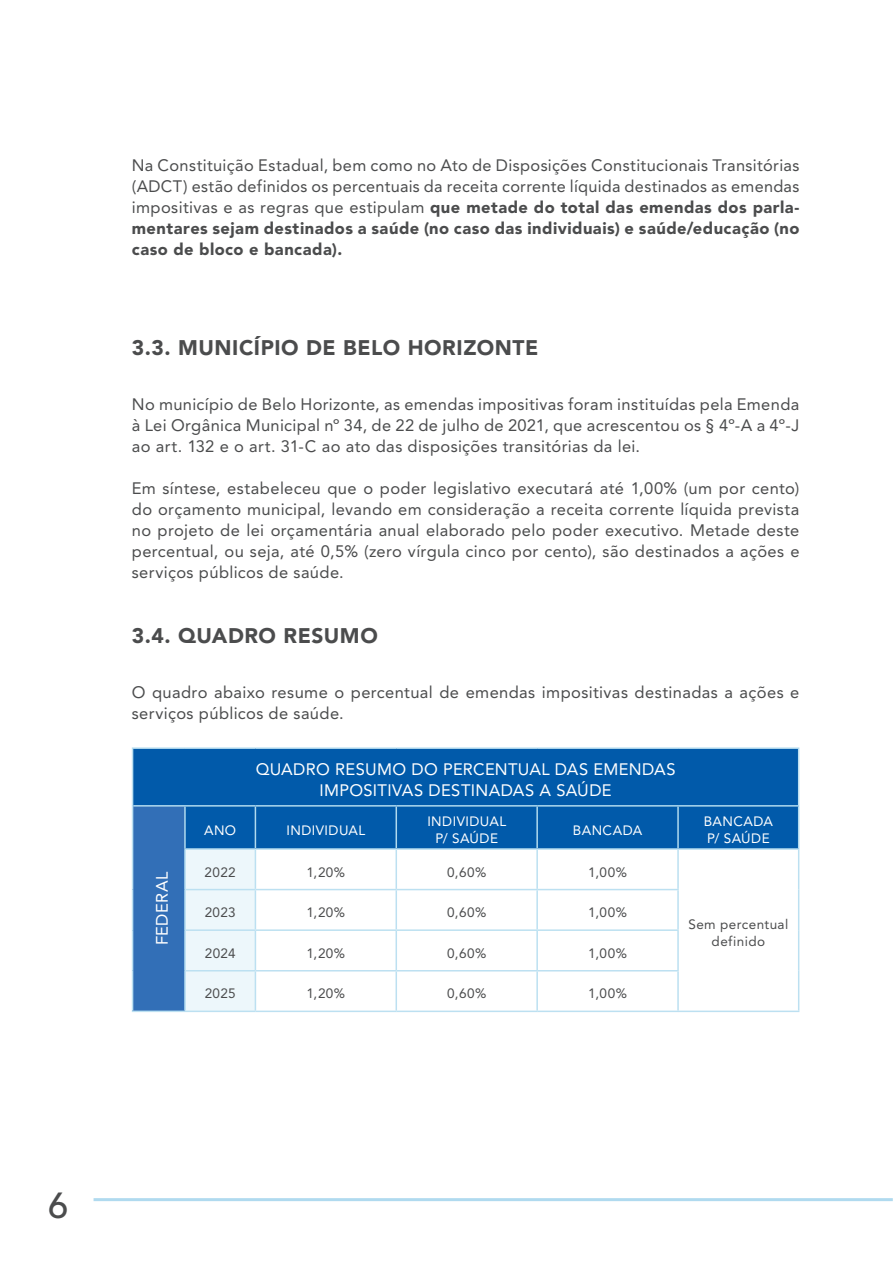
<style>
.page{position:relative;width:893px;height:1263px;background:#fff}
.page>*{position:absolute;margin:0;border:0;box-sizing:border-box;transform-origin:0 0}
.t1{font:500 36px "Avenir LT Pro";color:#4b4c4d}
.SUBTITULO___recuo{font:900 21px "Avenir";letter-spacing:.025em;color:#4b4c4d}
.TEXTO_CORRIDO___Recuo{font:16.5px/21px "Avenir";letter-spacing:.025em;color:#4b4c4d;text-align:justify}
.QUADROS___Textos_curtos{font:16.5px/21px "Avenir";letter-spacing:.02em;color:#fff;text-align:center}
.QUADROS___Textos_curtos-2{font:13.5px/16.5px "Avenir";letter-spacing:.03em;color:#4b4c4d;text-align:center}
.QUADROS___Textos_curtos-3{font:13.5px/16.5px "Avenir";letter-spacing:.035em;color:#fff;text-align:center}
.s1{font-weight:900}
</style>
<div class="page">
<hr style="left:94px;top:1198px;width:799px;height:3px;background:#b0daef">
<div style="left:133px;top:749px;width:665px;height:99px;background:#015aaa"></div>
<div style="left:133px;top:806px;width:52px;height:205px;background:#326fb7"></div>
<div style="left:186px;top:850px;width:69px;height:160px;background:#edf7fb"></div>
<hr style="left:132px;top:747px;width:53px;height:2px;background:#bce0f1">
<hr style="left:132px;top:749px;width:1px;height:57px;background:#bce0f1">
<hr style="left:185px;top:747px;width:70px;height:2px;background:#bce0f1">
<hr style="left:255px;top:747px;width:141px;height:2px;background:#bce0f1">
<hr style="left:396px;top:747px;width:141px;height:2px;background:#bce0f1">
<hr style="left:537px;top:747px;width:141px;height:2px;background:#bce0f1">
<hr style="left:678px;top:747px;width:121px;height:2px;background:#bce0f1">
<hr style="left:798px;top:749px;width:1px;height:56px;background:#bce0f1">
<hr style="left:133px;top:805px;width:52px;height:1px;background:#b0daef">
<hr style="left:132px;top:806px;width:1px;height:43px;background:#bce0f1">
<hr style="left:132px;top:849px;width:1px;height:40px;background:#bce0f1">
<hr style="left:132px;top:889px;width:1px;height:41px;background:#bce0f1">
<hr style="left:132px;top:930px;width:1px;height:41px;background:#bce0f1">
<hr style="left:132px;top:971px;width:1px;height:39px;background:#bce0f1">
<hr style="left:132px;top:1010px;width:53px;height:2px;background:#bce0f1">
<hr style="left:185px;top:805px;width:70px;height:1px;background:#b0daef">
<hr style="left:184px;top:806px;width:2px;height:42px;background:#b0daef">
<hr style="left:255px;top:805px;width:141px;height:1px;background:#b0daef">
<hr style="left:255px;top:806px;width:1px;height:42px;background:#b0daef">
<hr style="left:396px;top:805px;width:141px;height:1px;background:#b0daef">
<hr style="left:396px;top:806px;width:1px;height:42px;background:#b0daef">
<hr style="left:537px;top:805px;width:141px;height:1px;background:#b0daef">
<hr style="left:536px;top:806px;width:2px;height:42px;background:#b0daef">
<hr style="left:678px;top:805px;width:121px;height:1px;background:#b0daef">
<hr style="left:677px;top:806px;width:2px;height:42px;background:#b0daef">
<hr style="left:798px;top:806px;width:1px;height:42px;background:#b0daef">
<hr style="left:184px;top:848px;width:71px;height:2px;background:#b0daef">
<hr style="left:184px;top:850px;width:2px;height:39px;background:#b0daef">
<hr style="left:255px;top:848px;width:141px;height:2px;background:#b0daef">
<hr style="left:396px;top:848px;width:141px;height:2px;background:#b0daef">
<hr style="left:537px;top:848px;width:141px;height:2px;background:#b0daef">
<hr style="left:255px;top:850px;width:1px;height:39px;background:#bce0f1">
<hr style="left:396px;top:850px;width:1px;height:39px;background:#bce0f1">
<hr style="left:536px;top:850px;width:2px;height:39px;background:#bce0f1">
<hr style="left:678px;top:848px;width:121px;height:2px;background:#b0daef">
<hr style="left:677px;top:850px;width:2px;height:39px;background:#bce0f1">
<hr style="left:798px;top:850px;width:1px;height:39px;background:#bce0f1">
<hr style="left:798px;top:889px;width:1px;height:41px;background:#bce0f1">
<hr style="left:798px;top:930px;width:1px;height:41px;background:#bce0f1">
<hr style="left:798px;top:971px;width:1px;height:39px;background:#bce0f1">
<hr style="left:678px;top:1010px;width:121px;height:2px;background:#bce0f1">
<hr style="left:186px;top:889px;width:69px;height:1px;background:#bce0f1">
<hr style="left:255px;top:889px;width:141px;height:1px;background:#bce0f1">
<hr style="left:255px;top:890px;width:1px;height:39px;background:#bce0f1">
<hr style="left:396px;top:889px;width:141px;height:1px;background:#bce0f1">
<hr style="left:396px;top:890px;width:1px;height:39px;background:#bce0f1">
<hr style="left:537px;top:889px;width:142px;height:1px;background:#bce0f1">
<hr style="left:536px;top:890px;width:2px;height:39px;background:#bce0f1">
<hr style="left:677px;top:890px;width:2px;height:39px;background:#bce0f1">
<hr style="left:186px;top:929px;width:69px;height:2px;background:#bce0f1">
<hr style="left:255px;top:929px;width:141px;height:2px;background:#bce0f1">
<hr style="left:255px;top:931px;width:1px;height:39px;background:#bce0f1">
<hr style="left:396px;top:929px;width:141px;height:2px;background:#bce0f1">
<hr style="left:396px;top:931px;width:1px;height:39px;background:#bce0f1">
<hr style="left:537px;top:929px;width:142px;height:2px;background:#bce0f1">
<hr style="left:536px;top:931px;width:2px;height:39px;background:#bce0f1">
<hr style="left:677px;top:931px;width:2px;height:39px;background:#bce0f1">
<hr style="left:186px;top:970px;width:69px;height:1px;background:#bce0f1">
<hr style="left:255px;top:970px;width:141px;height:1px;background:#bce0f1">
<hr style="left:255px;top:971px;width:1px;height:39px;background:#bce0f1">
<hr style="left:396px;top:970px;width:141px;height:1px;background:#bce0f1">
<hr style="left:396px;top:971px;width:1px;height:39px;background:#bce0f1">
<hr style="left:537px;top:970px;width:142px;height:1px;background:#bce0f1">
<hr style="left:536px;top:971px;width:2px;height:39px;background:#bce0f1">
<hr style="left:677px;top:971px;width:2px;height:39px;background:#bce0f1">
<hr style="left:185px;top:1010px;width:70px;height:2px;background:#bce0f1">
<hr style="left:255px;top:1010px;width:141px;height:2px;background:#bce0f1">
<hr style="left:396px;top:1010px;width:141px;height:2px;background:#bce0f1">
<hr style="left:537px;top:1010px;width:141px;height:2px;background:#bce0f1">
<hr style="left:184px;top:889px;width:2px;height:41px;background:#b0daef">
<hr style="left:184px;top:930px;width:2px;height:41px;background:#b0daef">
<hr style="left:184px;top:971px;width:2px;height:39px;background:#b0daef">
<p class="TEXTO_CORRIDO___Recuo" style="left:132px;top:155px;width:669px">Na Constituição Estadual, bem como no Ato de Disposições Constitucionais Transitórias (ADCT) estão definidos os percentuais da receita corrente líquida destinados as emendas impositivas e as regras que estipulam <span class="s1">que metade do total das emendas dos parla&shy;mentares sejam destinados a saúde (no caso das individuais) e saúde/educação (no caso de bloco e bancada).</span></p>
<p class="SUBTITULO___recuo" style="left:132px;top:332px;width:408px">3.3. MUNICÍPIO DE BELO HORIZONTE</p>
<p class="TEXTO_CORRIDO___Recuo" style="left:132px;top:394px;width:669px">No município de Belo Horizonte, as emendas impositivas foram instituídas pela Emenda à Lei Orgânica Municipal nº 34, de 22 de julho de 2021, que acrescentou os § 4º-A a 4º-J ao art. 132 e o art. 31-C ao ato das disposições transitórias da lei.</p>
<p class="TEXTO_CORRIDO___Recuo" style="left:132px;top:478px;width:669px">Em síntese, estabeleceu que o poder legislativo executará até 1,00% (um por cento) do orçamento municipal, levando em consideração a receita corrente líquida prevista no projeto de lei orçamentária anual elaborado pelo poder executivo. Metade deste percentual, ou seja, até 0,5% (zero vírgula cinco por cento), são destinados a ações e serviços públicos de saúde.</p>
<p class="SUBTITULO___recuo" style="left:132px;top:620px;width:248px">3.4. QUADRO RESUMO</p>
<p class="TEXTO_CORRIDO___Recuo" style="left:132px;top:682px;width:669px">O quadro abaixo resume o percentual de emendas impositivas destinadas a ações e serviços públicos de saúde.</p>
<p class="QUADROS___Textos_curtos" style="left:152px;top:945px;width:75px;rotate:-90deg">FEDERAL</p>
<p class="QUADROS___Textos_curtos" style="left:256px;top:760px;width:421px">QUADRO RESUMO DO PERCENTUAL DAS EMENDAS<br>IMPOSITIVAS DESTINADAS A SAÚDE</p>
<p class="QUADROS___Textos_curtos-3" style="left:204px;top:822px;width:34px">ANO</p>
<p class="QUADROS___Textos_curtos-3" style="left:286px;top:822px;width:80px">INDIVIDUAL</p>
<p class="QUADROS___Textos_curtos-3" style="left:427px;top:814px;width:80px">INDIVIDUAL<br>P/ SAÚDE</p>
<p class="QUADROS___Textos_curtos-3" style="left:573px;top:822px;width:71px">BANCADA</p>
<p class="QUADROS___Textos_curtos-3" style="left:704px;top:814px;width:71px;text-align:left">BANCADA<br>P/ SAÚDE</p>
<p class="QUADROS___Textos_curtos-2" style="left:205px;top:864px;width:33px">2022</p>
<p class="QUADROS___Textos_curtos-2" style="left:307px;top:864px;width:40px">1,20%</p>
<p class="QUADROS___Textos_curtos-2" style="left:447px;top:864px;width:41px">0,60%</p>
<p class="QUADROS___Textos_curtos-2" style="left:588px;top:864px;width:40px">1,00%</p>
<p class="QUADROS___Textos_curtos-2" style="left:205px;top:905px;width:33px">2023</p>
<p class="QUADROS___Textos_curtos-2" style="left:307px;top:905px;width:40px">1,20%</p>
<p class="QUADROS___Textos_curtos-2" style="left:447px;top:905px;width:41px">0,60%</p>
<p class="QUADROS___Textos_curtos-2" style="left:588px;top:905px;width:40px">1,00%</p>
<p class="QUADROS___Textos_curtos-2" style="left:205px;top:945px;width:32px">2024</p>
<p class="QUADROS___Textos_curtos-2" style="left:307px;top:945px;width:40px">1,20%</p>
<p class="QUADROS___Textos_curtos-2" style="left:447px;top:945px;width:41px">0,60%</p>
<p class="QUADROS___Textos_curtos-2" style="left:588px;top:945px;width:40px">1,00%</p>
<p class="QUADROS___Textos_curtos-2" style="left:205px;top:986px;width:33px">2025</p>
<p class="QUADROS___Textos_curtos-2" style="left:307px;top:986px;width:40px">1,20%</p>
<p class="QUADROS___Textos_curtos-2" style="left:447px;top:986px;width:41px">0,60%</p>
<p class="QUADROS___Textos_curtos-2" style="left:588px;top:986px;width:40px">1,00%</p>
<p class="QUADROS___Textos_curtos-2" style="left:688px;top:917px;width:101px">Sem percentual definido</p>
<h1 class="t1" style="left:48px;top:1184px;width:22px">6</h1>
</div>
